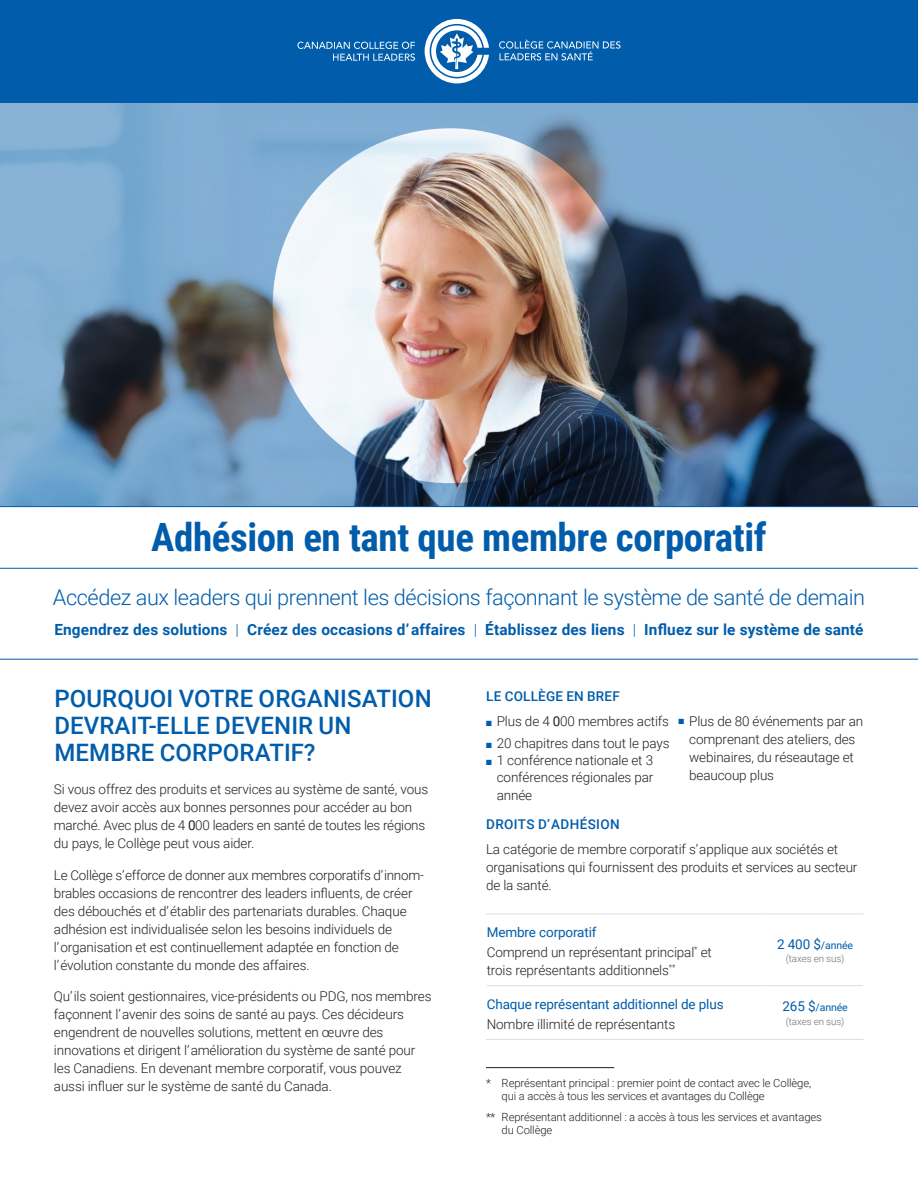
<style>
.page{position:relative;width:918px;height:1188px;background:#fff}
.page>*{position:absolute;margin:0;border:0;box-sizing:border-box;transform-origin:0 0}
.t1{font:700 39px "Roboto Condensed";letter-spacing:-.01em;color:#015dab}
.t2{font:500 24px/27px "Roboto";letter-spacing:.005em;color:#015dab}
.t3{font:300 21.75px "Roboto";letter-spacing:-.02em;color:#015dab}
.t4{font:700 15.3px "Roboto";letter-spacing:.01em;color:#015dab}
.t5{font:300 13.5px/18px "Roboto";letter-spacing:-.01em;color:#231f20}
.t6{font:13.5px "Roboto";letter-spacing:-.01em;color:#015dab}
.t7{font:500 13.5px "Roboto";letter-spacing:.015em;color:#015dab}
.t8{font:300 11.25px/13.5px "Roboto";letter-spacing:-.01em;color:#231f20}
.t9{font:10.5px "Roboto";letter-spacing:-.01em;color:#015dab}
.t10{font:300 9.75px "Roboto";letter-spacing:-.01em;color:#6c6d70}
.s1{font-weight:300}
.s2{font-weight:400}
.s3{color:#015dab}
.s4{font-weight:400;color:#015dab}
.s5{font-size:13.5px}
</style>
<div class="page">
<img style="left:0;top:103px;width:918px;height:403px">
<div style="left:0;top:0;width:918px;height:103px;background:#015dab"></div>
<svg style="left:297px;top:42px;width:118px;height:19px"></svg>
<svg style="left:499px;top:40px;width:121px;height:21px"></svg>
<svg style="left:425px;top:19px;width:64px;height:64px"></svg>
<hr style="left:0;top:506px;width:918px;height:1px;background:#015dab">
<hr style="left:0;top:568px;width:918px;height:1px;background:#015dab">
<hr style="left:0;top:659px;width:918px;height:1px;background:#015dab">
<hr style="left:486px;top:913px;width:281px;height:1px;background:#dcdddf">
<hr style="left:767px;top:913px;width:96px;height:1px;background:#dcdddf">
<hr style="left:487px;top:985px;width:280px;height:1px;background:#dcdddf">
<hr style="left:767px;top:985px;width:96px;height:1px;background:#dcdddf">
<hr style="left:486px;top:1039px;width:281px;height:1px;background:#dcdddf">
<hr style="left:767px;top:1039px;width:96px;height:1px;background:#dcdddf">
<hr style="left:486px;top:1067px;width:128px;height:1px;background:#231f20">
<h1 class="t1" style="left:151px;top:509px;width:617px">Adhésion en tant que membre corporatif</h1>
<h3 class="t3" style="left:53px;top:582px;width:814px">Accédez aux leaders qui prennent les décisions façonnant le système de santé de demain</h3>
<p class="t4" style="left:54px;top:619px;width:811px">Engendrez des solutions <span class="s1">|</span> Créez des occasions d’ affaires <span class="s1">|</span> Établissez des liens <span class="s1">|</span> Influez sur le système de santé</p>
<h2 class="t2" style="left:54px;top:684px;width:379px">POURQUOI VOTRE ORGANISATION<br>DEVRAIT-ELLE DEVENIR UN<br>MEMBRE CORPORATIF?</h2>
<p class="t5" style="left:54px;top:780px;width:376px">Si vous offrez des produits et services au système de santé, vous devez avoir accès aux bonnes personnes pour accéder au bon marché. Avec plus de 4 <span class="s2">0</span>00 leaders en santé de toutes les régions du pays, le Collège peut vous aider.</p>
<p class="t5" style="left:54px;top:865px;width:371px">Le Collège s’ efforce de donner aux membres corporatifs d’ innom&shy;brables occasions de rencontrer des leaders influents, de créer des débouchés et d’ établir des partenariats durables. Chaque adhésion est individualisée selon les besoins individuels de<br>l’ organisation et est continuellement adaptée en fonction de<br>l’ évolution constante du monde des affaires.</p>
<p class="t5" style="left:54px;top:987px;width:379px">Qu’ ils soient gestionnaires, vice-présidents ou PDG, nos membres façonnent l’ avenir des soins de santé au pays. Ces décideurs engendrent de nouvelles solutions, mettent en œuvre des innovations et dirigent l’ amélioration du système de santé pour les Canadiens. En devenant membre corporatif, vous pouvez aussi influer sur le système de santé du Canada.</p>
<p class="t7" style="left:486px;top:686px;width:135px">LE COLLÈGE EN BREF</p>
<p class="t5" style="left:486px;top:712px;width:185px"><span class="s3">■</span> Plus de 4 <span class="s2">0</span>00 membres actifs</p>
<p class="t5" style="left:486px;top:734px;width:185px"><span class="s3">■</span> 20 chapitres dans tout le pays</p>
<p class="t5" style="left:497px;top:750px;width:158px;line-height:17.5px;text-align:justify;text-indent:-11px"><span class="s3">■</span> 1 conférence nationale et 3 conférences régionales par année</p>
<p class="t5" style="left:689px;top:712px;width:176px;text-indent:-11px"><sup>■</sup> Plus de 80 événements par an comprenant des ateliers, des webinaires, du réseautage et beaucoup plus</p>
<p class="t7" style="left:486px;top:814px;width:135px">DROITS D’ ADHÉSION</p>
<p class="t5" style="left:486px;top:839px;width:373px">La catégorie de membre corporatif s’ applique aux sociétés et organisations qui fournissent des produits et services au secteur de la santé.</p>
<p class="t5" style="left:487px;top:922px;width:227px;line-height:19.5px"><span class="s4">Membre corporatif<br></span>Comprend un représentant principal<sup>*</sup> et</p>
<p class="t5" style="left:487px;top:960px;width:190px">trois représentants additionnels<sup>**</sup></p>
<p class="t9" style="left:777px;top:937px;width:77px"><span class="s5">2 400 $</span>/année</p>
<p class="t10" style="left:786px;top:952px;width:60px">(taxes en sus)</p>
<p class="t6" style="left:487px;top:995px;width:238px">Chaque représentant additionnel de plus</p>
<p class="t5" style="left:487px;top:1014px;width:190px">Nombre illimité de représentants</p>
<p class="t9" style="left:782px;top:1000px;width:67px"><span class="s5">265 $</span>/année</p>
<p class="t10" style="left:786px;top:1014px;width:60px">(taxes en sus)</p>
<p class="t8" style="left:502px;top:1076px;width:311px;text-indent:-16px">* Représentant principal : premier point de contact avec le Collège, qui a accès à tous les services et avantages du Collège</p>
<p class="t8" style="left:502px;top:1109px;width:322px;text-indent:-16px">** Représentant additionnel : a accès à tous les services et avantages du Collège</p>
</div>
